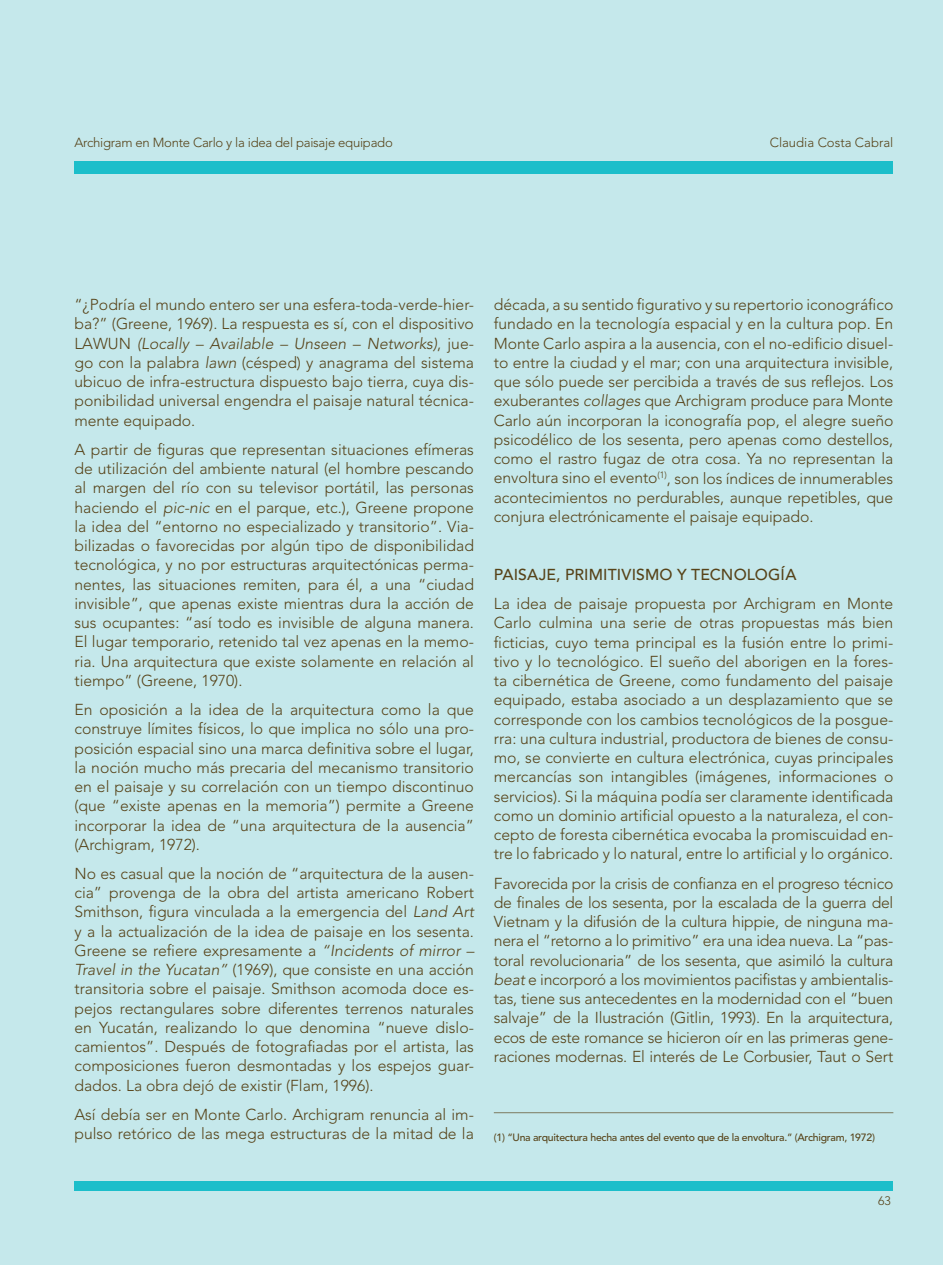
<style>
.page{position:relative;width:943px;height:1265px;background:#c5e8eb}
.page>*{position:absolute;margin:0;border:0;box-sizing:border-box;transform-origin:0 0}
.t1{font:300 15.75px/19.2px "Avenir LT Std";color:#574319;text-align:justify}
.t2{font:500 15.75px "Avenir LT Std";letter-spacing:.01em;color:#574319}
.t3{font:300 13.12px "Avenir LT Std";letter-spacing:-.02em;color:#574319}
.t4{font:300 13.12px "Avenir LT Std";color:#574319}
.t5{font:300 12.25px "Avenir LT Std";color:#574319}
.t6{font:500 10.5px "Avenir LT Std";letter-spacing:-.025em;color:#574319}
.s1{font-style:italic}
</style>
<div class="page">
<div style="left:74px;top:1181px;width:819px;height:10px;background:#1cbeca"></div>
<div style="left:74px;top:161px;width:819px;height:12px;background:#1cbeca"></div>
<hr style="left:494px;top:1112px;width:399px;height:1px;background:#574319">
<p class="t3" style="left:74px;top:135px;width:320px">Archigram en Monte Carlo y la idea del paisaje equipado</p>
<p class="t4" style="left:769px;top:135px;width:125px">Claudia Costa Cabral</p>
<p class="t1" style="left:74px;top:295px;width:401px">“¿Podría el mundo entero ser una esfera-toda-verde-hier&shy;ba?” (Greene, 1969). La respuesta es sí, con el dispositivo LAWUN <span class="s1">(Locally – Available – Unseen – Networks)</span>, jue&shy;go con la palabra <span class="s1">lawn</span> (césped) y anagrama del sistema ubicuo de infra-estructura dispuesto bajo tierra, cuya dis&shy;ponibilidad universal engendra el paisaje natural técnica&shy;mente equipado.</p>
<p class="t1" style="left:74px;top:440px;width:401px">A partir de figuras que representan situaciones efímeras de utilización del ambiente natural (el hombre pescando al margen del río con su televisor portátil, las personas haciendo el <span class="s1">pic-nic</span> en el parque, etc.), Greene propone la idea del “entorno no especializado y transitorio”. Via&shy;bilizadas o favorecidas por algún tipo de disponibilidad tecnológica, y no por estructuras arquitectónicas perma&shy;nentes, las situaciones remiten, para él, a una “ciudad invisible”, que apenas existe mientras dura la acción de sus ocupantes: “así todo es invisible de alguna manera.<br>El lugar temporario, retenido tal vez apenas en la memo&shy;ria. Una arquitectura que existe solamente en relación al tiempo” (Greene, 1970).</p>
<p class="t1" style="left:74px;top:700px;width:401px">En oposición a la idea de la arquitectura como la que construye límites físicos, lo que implica no sólo una pro&shy;posición espacial sino una marca definitiva sobre el lugar, la noción mucho más precaria del mecanismo transitorio en el paisaje y su correlación con un tiempo discontinuo (que “existe apenas en la memoria”) permite a Greene incorporar la idea de “una arquitectura de la ausencia” (Archigram, 1972).</p>
<p class="t1" style="left:74px;top:864px;width:401px">No es casual que la noción de “arquitectura de la ausen&shy;cia” provenga de la obra del artista americano Robert Smithson, figura vinculada a la emergencia del <span class="s1">Land Art </span>y a la actualización de la idea de paisaje en los sesenta.<br>Greene se refiere expresamente a <span class="s1">“Incidents of mirror – Travel in the Yucatan”</span> (1969), que consiste en una acción transitoria sobre el paisaje. Smithson acomoda doce es&shy;pejos rectangulares sobre diferentes terrenos naturales en Yucatán, realizando lo que denomina “nueve dislo&shy;camientos”. Después de fotografiadas por el artista, las composiciones fueron desmontadas y los espejos guar&shy;dados. La obra dejó de existir (Flam, 1996).</p>
<p class="t1" style="left:74px;top:1105px;width:401px">Así debía ser en Monte Carlo. Archigram renuncia al im&shy;pulso retórico de las mega estructuras de la mitad de la</p>
<p class="t1" style="left:494px;top:295px;width:401px">década, a su sentido figurativo y su repertorio iconográfico fundado en la tecnología espacial y en la cultura pop. En Monte Carlo aspira a la ausencia, con el no-edificio disuel&shy;to entre la ciudad y el mar; con una arquitectura invisible, que sólo puede ser percibida a través de sus reflejos. Los exuberantes <span class="s1">collages</span> que Archigram produce para Monte Carlo aún incorporan la iconografía pop, el alegre sueño psicodélico de los sesenta, pero apenas como destellos, como el rastro fugaz de otra cosa. Ya no representan la envoltura sino el evento<sup>(1)</sup>, son los índices de innumerables acontecimientos no perdurables, aunque repetibles, que conjura electrónicamente el paisaje equipado.</p>
<p class="t2" style="left:494px;top:565px;width:304px">PAISAJE, PRIMITIVISMO Y TECNOLOGÍA</p>
<p class="t1" style="left:494px;top:594px;width:401px">La idea de paisaje propuesta por Archigram en Monte Carlo culmina una serie de otras propuestas más bien ficticias, cuyo tema principal es la fusión entre lo primi&shy;tivo y lo tecnológico. El sueño del aborigen en la fores&shy;ta cibernética de Greene, como fundamento del paisaje equipado, estaba asociado a un desplazamiento que se corresponde con los cambios tecnológicos de la posgue&shy;rra: una cultura industrial, productora de bienes de consu&shy;mo, se convierte en cultura electrónica, cuyas principales mercancías son intangibles (imágenes, informaciones o servicios). Si la máquina podía ser claramente identificada como un dominio artificial opuesto a la naturaleza, el con&shy;cepto de foresta cibernética evocaba la promiscuidad en&shy;tre lo fabricado y lo natural, entre lo artificial y lo orgánico.</p>
<p class="t1" style="left:494px;top:874px;width:401px">Favorecida por la crisis de confianza en el progreso técnico de finales de los sesenta, por la escalada de la guerra del Vietnam y la difusión de la cultura hippie, de ninguna ma&shy;nera el “retorno a lo primitivo” era una idea nueva. La “pas&shy;toral revolucionaria” de los sesenta, que asimiló la cultura <span class="s1">beat</span> e incorporó a los movimientos pacifistas y ambientalis&shy;tas, tiene sus antecedentes en la modernidad con el “buen salvaje” de la Ilustración (Gitlin, 1993). En la arquitectura, ecos de este romance se hicieron oír en las primeras gene&shy;raciones modernas. El interés de Le Corbusier, Taut o Sert</p>
<p class="t6" style="left:494px;top:1131px;width:382px">(1) “Una arquitectura hecha antes del evento que de la envoltura.” (Archigram, 1972)</p>
<p class="t5" style="left:878px;top:1194px;width:14px">63</p>
</div>
